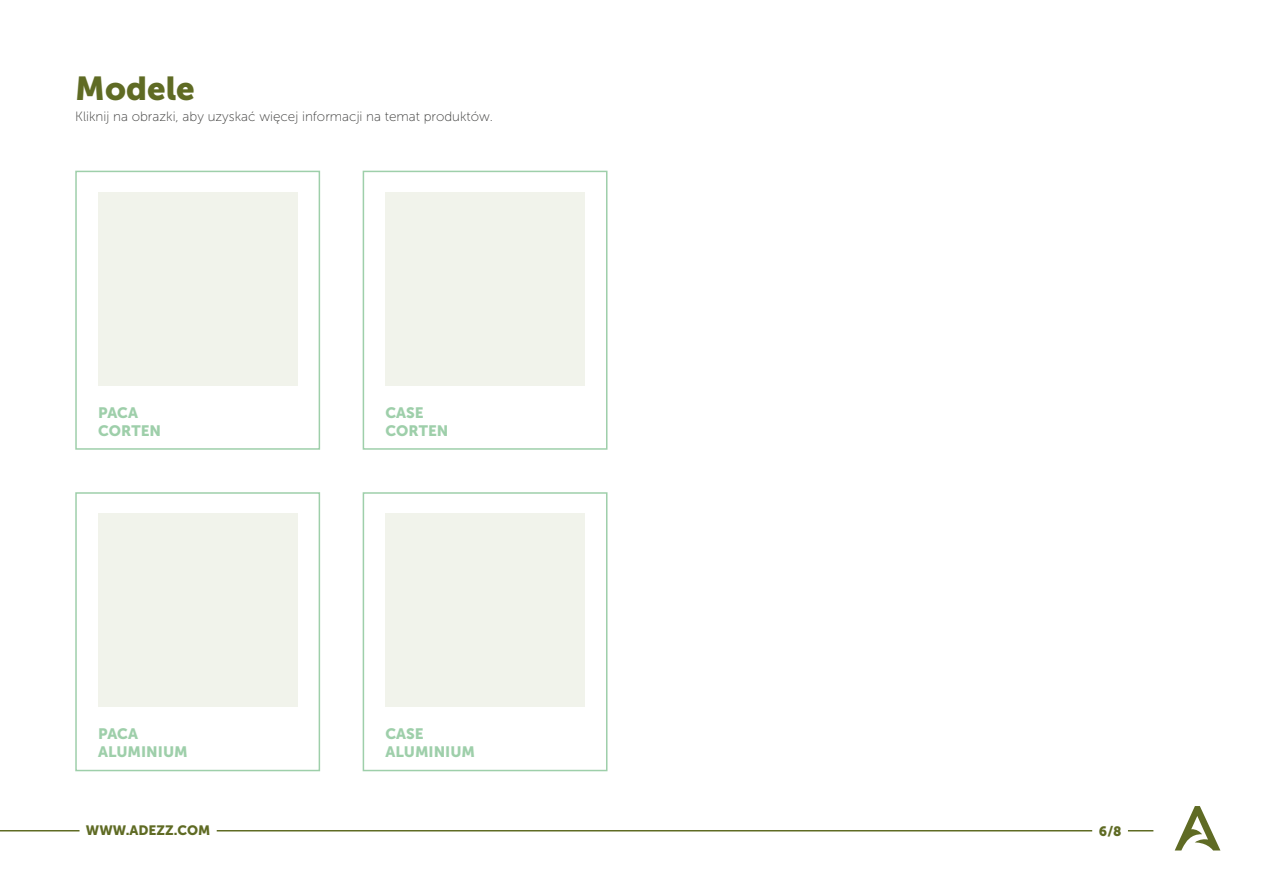
<style>
.page{position:relative;width:1263px;height:893px;background:#fff}
.page>*{position:absolute;margin:0;border:0;box-sizing:border-box;transform-origin:0 0}
.t1{font:33px "Museo Sans 900";color:#5f6b24}
.t2{font:15px/18px "Museo Sans 900";color:#9ecfaa}
.t3{font:13.5px "Museo Sans 100";color:#3c3c3b}
.t4{font:13.5px "Museo Sans 900";color:#5f6b24}
</style>
<div class="page">
<svg style="left:1175px;top:806px;width:45px;height:44px"></svg>
<svg style="left:1128px;top:830px;width:25px;height:1px"></svg>
<hr style="left:0;top:830px;width:80px;height:1px;background:#5f6b24">
<hr style="left:217px;top:830px;width:875px;height:1px;background:#5f6b24">
<div style="left:75px;top:171px;width:245px;height:279px;border:2px solid #9ecfaa"></div>
<div style="left:75px;top:492px;width:245px;height:279px;border:2px solid #9ecfaa"></div>
<div style="left:363px;top:171px;width:244px;height:279px;border:2px solid #9ecfaa"></div>
<div style="left:363px;top:492px;width:244px;height:279px;border:2px solid #9ecfaa"></div>
<div style="left:98px;top:192px;width:199px;height:193px;background:#f1f3eb"></div>
<div style="left:98px;top:513px;width:199px;height:194px;background:#f1f3eb"></div>
<div style="left:385px;top:192px;width:200px;height:193px;background:#f1f3eb"></div>
<div style="left:385px;top:513px;width:200px;height:194px;background:#f1f3eb"></div>
<h1 class="t1" style="left:75px;top:70px;width:121px">Modele</h1>
<p class="t3" style="left:75px;top:109px;width:419px">Kliknij na obrazki, aby uzyskać więcej informacji na temat produktów.</p>
<p class="t2" style="left:98px;top:403px;width:64px">PACA<br>CORTEN</p>
<p class="t2" style="left:98px;top:725px;width:91px">PACA<br>ALUMINIUM</p>
<p class="t2" style="left:385px;top:403px;width:64px">CASE<br>CORTEN</p>
<p class="t2" style="left:385px;top:725px;width:91px">CASE<br>ALUMINIUM</p>
<p class="t4" style="left:86px;top:823px;width:126px">WWW.ADEZZ.COM</p>
<p class="t4" style="left:1099px;top:823px;width:24px">6/8</p>
</div>
